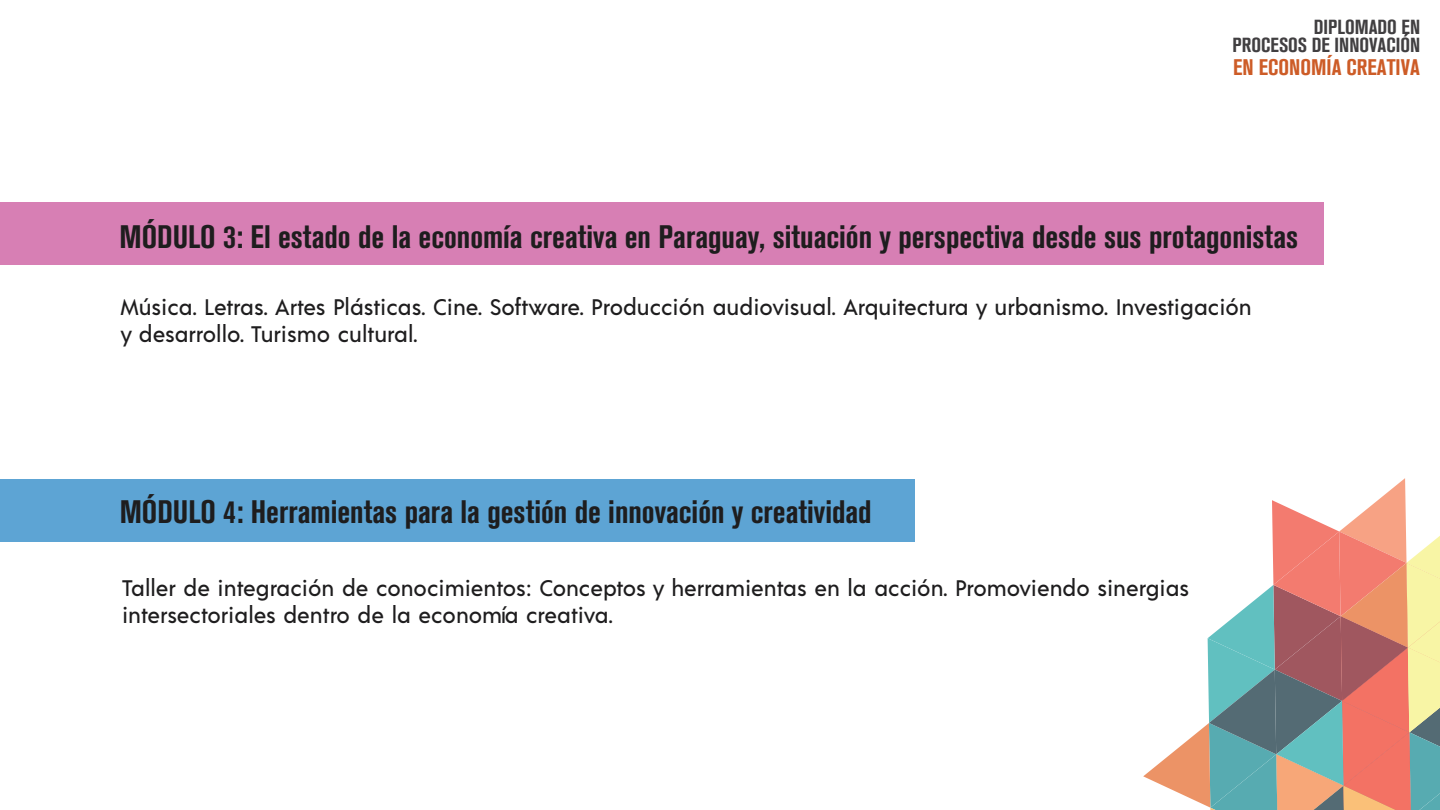
<style>
.page{position:relative;width:1440px;height:810px;background:#fff}
.page>*{position:absolute;margin:0;border:0;box-sizing:border-box;transform-origin:0 0}
.t1{font:700 condensed 32.25px "Akzidenz Grotesk BQ";color:#1e1d1e}
.t2{font:500 22.5px/27px "Acre";color:#1e1d1e}
.t3{font:700 condensed 22.42px "Akzidenz Grotesk BQ";color:#cd5c27}
.t4{font:700 condensed 20.25px/18.5px "Akzidenz Grotesk BQ";color:#413f41;text-align:right}
</style>
<div class="page">
<svg style="left:1143px;top:478px;width:297px;height:332px"></svg>
<div style="left:0;top:202px;width:1324px;height:63px;background:#d77fb4"></div>
<div style="left:0;top:479px;width:914px;height:63px;background:#5da4d4"></div>
<p class="t4" style="left:1233px;top:18px;width:189px">DIPLOMADO EN<br>PROCESOS DE INNOVACIÓN</p>
<p class="t3" style="left:1233px;top:54px;width:188px">EN ECONOMÍA CREATIVA</p>
<h1 class="t1" style="left:120px;top:218px;width:1180px">MÓDULO 3: El estado de la economía creativa en Paraguay, situación y perspectiva desde sus protagonistas</h1>
<p class="t2" style="left:120px;top:292px;width:1133px">Música. Letras. Artes Plásticas. Cine. Software. Producción audiovisual. Arquitectura y urbanismo. Investigación y desarrollo. Turismo cultural.</p>
<h1 class="t1" style="left:120px;top:494px;width:753px">MÓDULO 4: Herramientas para la gestión de innovación y creatividad</h1>
<p class="t2" style="left:122px;top:573px;width:1069px">Taller de integración de conocimientos: Conceptos y herramientas en la acción. Promoviendo sinergias intersectoriales dentro de la economía creativa.</p>
</div>
